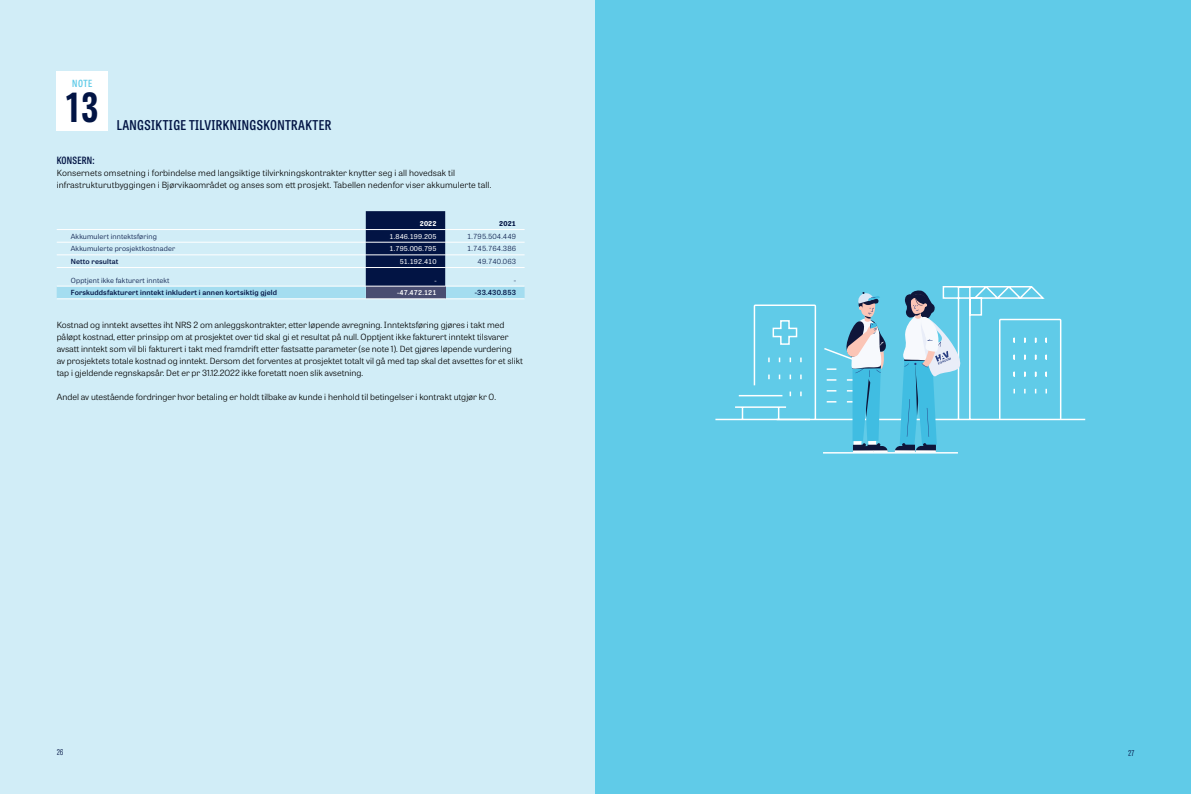
<style>
.page{position:relative;width:1191px;height:794px;background:#fff}
.page>*{position:absolute;margin:0;border:0;box-sizing:border-box;transform-origin:0 0}
.t1{font:700 40px "Tablet Gothic Condensed";color:#021444}
.t2{font:600 13.5px "Tablet Gothic Condensed";letter-spacing:.03em;color:#021444}
.t3{font:600 10px "Tablet Gothic Condensed";letter-spacing:.02em;color:#021444}
.t4{font:600 9.8px "Tablet Gothic Condensed";color:#60cbe8}
.t5{font:300 8.5px/12px "Tablet Gothic Wide";color:#000}
.t6{font:300 8px "Tablet Gothic Condensed";color:#021444}
.t7{font:300 7px "Tablet Gothic Wide";letter-spacing:.02em;color:#021444}
.t8{font:600 7px "Tablet Gothic Wide";letter-spacing:.02em;color:#021444}
.t9{font:6.7px "Tablet Gothic Wide";letter-spacing:.02em;color:#fff}
.t10{font:600 6.7px "Tablet Gothic Wide";letter-spacing:.02em;color:#fff}
.t11{font:700 6.7px "Tablet Gothic Wide";color:#fff}
.t12{font:700 6.7px "Tablet Gothic Wide";color:#021444}
</style>
<div class="page">
<div style="left:0;top:0;width:595px;height:794px;background:#d1edf7"></div>
<div style="left:595px;top:0;width:596px;height:794px;background:#60cbe8"></div>
<svg style="left:715px;top:286px;width:370px;height:135px"></svg>
<hr style="left:777px;top:419px;width:32px;height:1px;background:#fff">
<hr style="left:823px;top:452px;width:135px;height:1px;background:#fff">
<hr style="left:894px;top:450px;width:21px;height:2px;background:#fff">
<hr style="left:915px;top:450px;width:21px;height:2px;background:#fff">
<svg style="left:894px;top:290px;width:70px;height:161px"></svg>
<svg style="left:844px;top:292px;width:43px;height:160px"></svg>
<svg style="left:998px;top:318px;width:64px;height:102px"></svg>
<div style="left:57px;top:71px;width:51px;height:59px;background:#fff"></div>
<svg style="left:57px;top:211px;width:467px;height:88px"></svg>
<div style="left:366px;top:286px;width:79px;height:13px;background:#494d71"></div>
<hr style="left:57px;top:229px;width:309px;height:1px;background:#fff">
<hr style="left:445px;top:229px;width:79px;height:1px;background:#fff">
<hr style="left:57px;top:242px;width:309px;height:1px;background:#fff">
<hr style="left:445px;top:242px;width:79px;height:1px;background:#fff">
<hr style="left:57px;top:255px;width:309px;height:1px;background:#fff">
<hr style="left:445px;top:255px;width:79px;height:1px;background:#fff">
<hr style="left:57px;top:267px;width:309px;height:1px;background:#fff">
<hr style="left:445px;top:267px;width:79px;height:1px;background:#fff">
<hr style="left:366px;top:286px;width:79px;height:1px;background:#fff">
<hr style="left:445px;top:286px;width:79px;height:1px;background:#fff">
<hr style="left:366px;top:299px;width:79px;height:1px;background:#fff">
<hr style="left:445px;top:299px;width:79px;height:1px;background:#fff">
<hr style="left:366px;top:229px;width:79px;height:1px;background:#fff">
<hr style="left:366px;top:242px;width:79px;height:1px;background:#fff">
<hr style="left:366px;top:255px;width:79px;height:1px;background:#fff">
<hr style="left:366px;top:267px;width:79px;height:1px;background:#fff">
<hr style="left:57px;top:286px;width:309px;height:1px;background:#fff">
<hr style="left:57px;top:299px;width:309px;height:1px;background:#fff">
<p class="t4" style="left:72px;top:77px;width:22px">NOTE</p>
<h1 class="t1" style="left:66px;top:84px;width:34px">13</h1>
<h2 class="t2" style="left:117px;top:118px;width:216px">LANGSIKTIGE TILVIRKNINGSKONTRAKTER</h2>
<p class="t3" style="left:57px;top:155px;width:39px">KONSERN:</p>
<p class="t5" style="left:57px;top:167px;width:436px">Konsernets omsetning i forbindelse med langsiktige tilvirkningskontrakter knytter seg i all hovedsak til infrastrukturutbyggingen i Bjørvikaområdet og anses som ett prosjekt. Tabellen nedenfor viser akkumulerte tall.</p>
<p class="t11" style="left:420px;top:220px;width:18px">2022</p>
<p class="t12" style="left:499px;top:220px;width:18px">2021</p>
<p class="t7" style="left:71px;top:232px;width:88px">Akkumulert inntektsføring</p>
<p class="t9" style="left:389px;top:234px;width:49px">1.846.199.205</p>
<p class="t7" style="left:467px;top:232px;width:50px">1.795.504.449</p>
<p class="t7" style="left:71px;top:245px;width:106px">Akkumulerte prosjektkostnader</p>
<p class="t9" style="left:389px;top:246px;width:49px">1.795.006.795</p>
<p class="t7" style="left:467px;top:245px;width:50px">1.745.764.386</p>
<p class="t8" style="left:71px;top:257px;width:49px">Netto resultat</p>
<p class="t9" style="left:400px;top:259px;width:38px">51.192.410</p>
<p class="t7" style="left:477px;top:257px;width:40px">49.740.063</p>
<p class="t7" style="left:71px;top:276px;width:100px">Opptjent ikke fakturert inntekt</p>
<p class="t9" style="left:434px;top:278px;width:4px">-</p>
<p class="t7" style="left:513px;top:276px;width:4px">-</p>
<p class="t8" style="left:71px;top:289px;width:208px">Forskuddsfakturert inntekt inkludert i annen kortsiktig gjeld</p>
<p class="t10" style="left:397px;top:289px;width:41px">-47.472.121</p>
<p class="t8" style="left:475px;top:289px;width:43px">-33.430.853</p>
<p class="t5" style="left:57px;top:319px;width:468px">Kostnad og inntekt avsettes iht NRS 2 om anleggskontrakter, etter løpende avregning. Inntektsføring gjøres i takt med påløpt kostnad, etter prinsipp om at prosjektet over tid skal gi et resultat på null. Opptjent ikke fakturert inntekt tilsvarer avsatt inntekt som vil bli fakturert i takt med framdrift etter fastsatte parameter (se note 1). Det gjøres løpende vurdering<br>av prosjektets totale kostnad og inntekt. Dersom det forventes at prosjektet totalt vil gå med tap skal det avsettes for et slikt tap i gjeldende regnskapsår. Det er pr 31.12.2022 ikke foretatt noen slik avsetning.</p>
<p class="t5" style="left:57px;top:391px;width:441px">Andel av utestående fordringer hvor betaling er holdt tilbake av kunde i henhold til betingelser i kontrakt utgjør kr 0.</p>
<p class="t6" style="left:57px;top:748px;width:8px">26</p>
<p class="t6" style="left:1128px;top:748px;width:7px">27</p>
</div>
